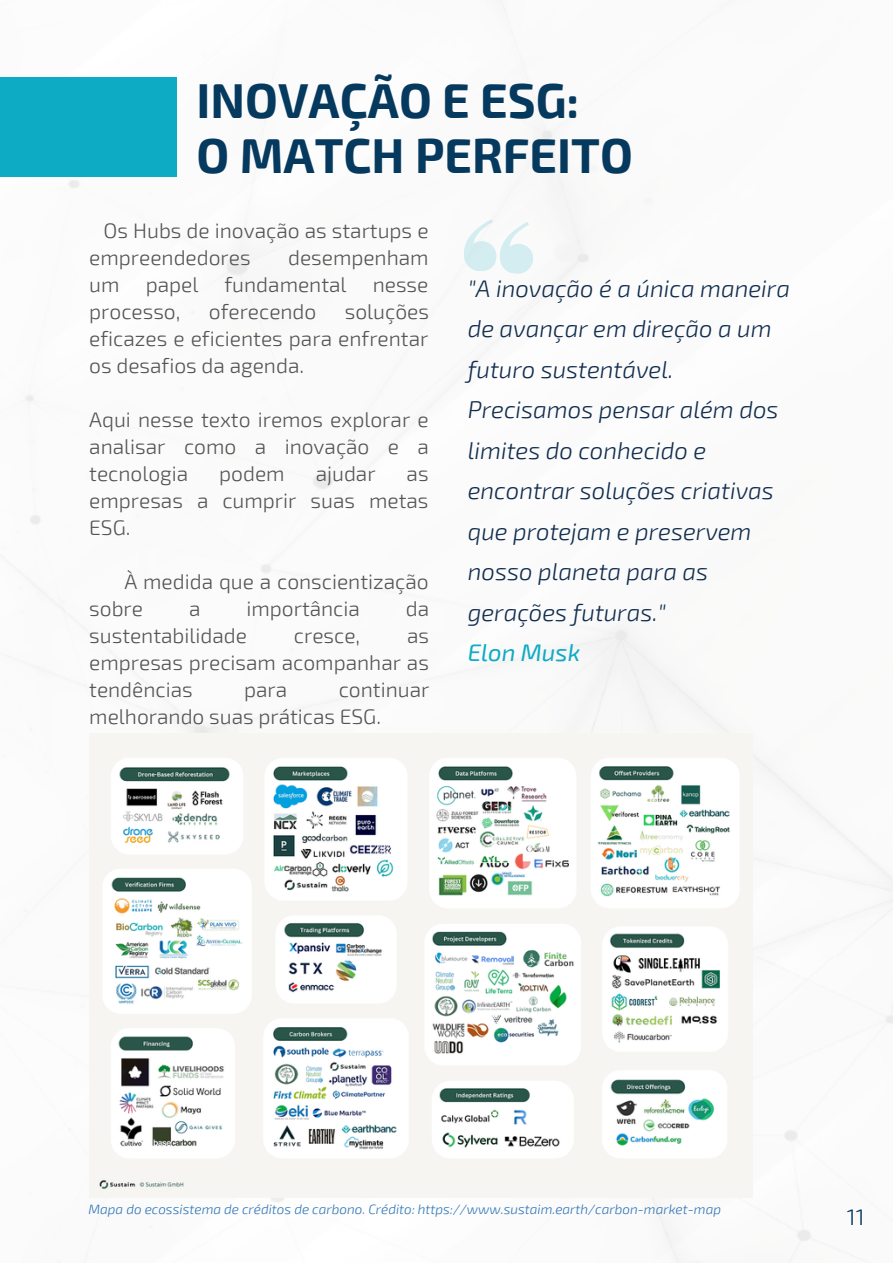
<style>
.page{position:relative;width:893px;height:1264px;background:#fff}
.page>*{position:absolute;margin:0;border:0;box-sizing:border-box;transform-origin:0 0}
.t1{font:700 48px "Exo 2";color:#05395e}
.t2{font:italic 300 24px/40.5px "Exo 2";color:#112d4e}
.t3{font:italic 24px "Exo 2";color:#0eabc4}
.t4{font:300 22.5px "Exo 2";color:#05395e}
.t5{font:300 21px/27px "Exo 2";color:#545454;text-align:justify}
.t6{font:italic 300 13.5px "Exo 2";color:#2e75b6}
</style>
<div class="page">
<div style="left:0;top:77px;width:177px;height:100px;background:#0eabc4"></div>
<svg style="left:462px;top:217px;width:74px;height:58px"></svg>
<img style="left:89px;top:733px;width:663px;height:464px">
<p class="t1" style="left:196px;top:69px;width:384px">INOVAÇÃO E ESG:</p>
<p class="t1" style="left:196px;top:124px;width:438px">O MATCH PERFEITO</p>
<p class="t5" style="left:89px;top:216px;width:341px;text-indent:14px">Os Hubs de inovação as startups e empreendedores</p>
<p class="t5" style="left:89px;top:243px;width:341px;text-indent:199px">desempenham um papel fundamental nesse processo,</p>
<p class="t5" style="left:209px;top:297px;width:109px">oferecendo</p>
<p class="t5" style="left:89px;top:297px;width:341px;text-indent:255px">soluções eficazes e eficientes para enfrentar os desafios da agenda.</p>
<p class="t5" style="left:89px;top:405px;width:341px">Aqui nesse texto iremos explorar e analisar como a inovação e a tecnologia</p>
<p class="t5" style="left:219px;top:459px;width:67px">podem</p>
<p class="t5" style="left:315px;top:459px;width:61px">ajudar</p>
<p class="t5" style="left:89px;top:459px;width:341px;text-indent:317px">as empresas a cumprir suas metas ESG.</p>
<p class="t5" style="left:89px;top:566px;width:341px;text-indent:35px">À medida que a conscientização sobre</p>
<p class="t5" style="left:189px;top:593px;width:13px">a</p>
<p class="t5" style="left:246px;top:593px;width:115px">importância</p>
<p class="t5" style="left:406px;top:593px;width:25px">da</p>
<p class="t5" style="left:89px;top:620px;width:159px">sustentabilidade</p>
<p class="t5" style="left:294px;top:620px;width:68px">cresce,</p>
<p class="t5" style="left:89px;top:620px;width:341px;text-indent:318px">as empresas precisam acompanhar as tendências</p>
<p class="t5" style="left:89px;top:674px;width:341px;text-indent:249px">continuar melhorando suas práticas ESG.</p>
<p class="t5" style="left:244px;top:674px;width:45px">para</p>
<p class="t2" style="left:467px;top:267px;width:324px">"A inovação é a única maneira de avançar em direção a um futuro sustentável.<br>Precisamos pensar além dos limites do conhecido e encontrar soluções criativas que protejam e preservem nosso planeta para as gerações futuras."</p>
<p class="t3" style="left:467px;top:637px;width:114px">Elon Musk</p>
<p class="t6" style="left:88px;top:1200px;width:634px">Mapa do ecossistema de créditos de carbono. Crédito: https://www.sustaim.earth/carbon-market-map</p>
<p class="t4" style="left:846px;top:1202px;width:19px">11</p>
</div>
